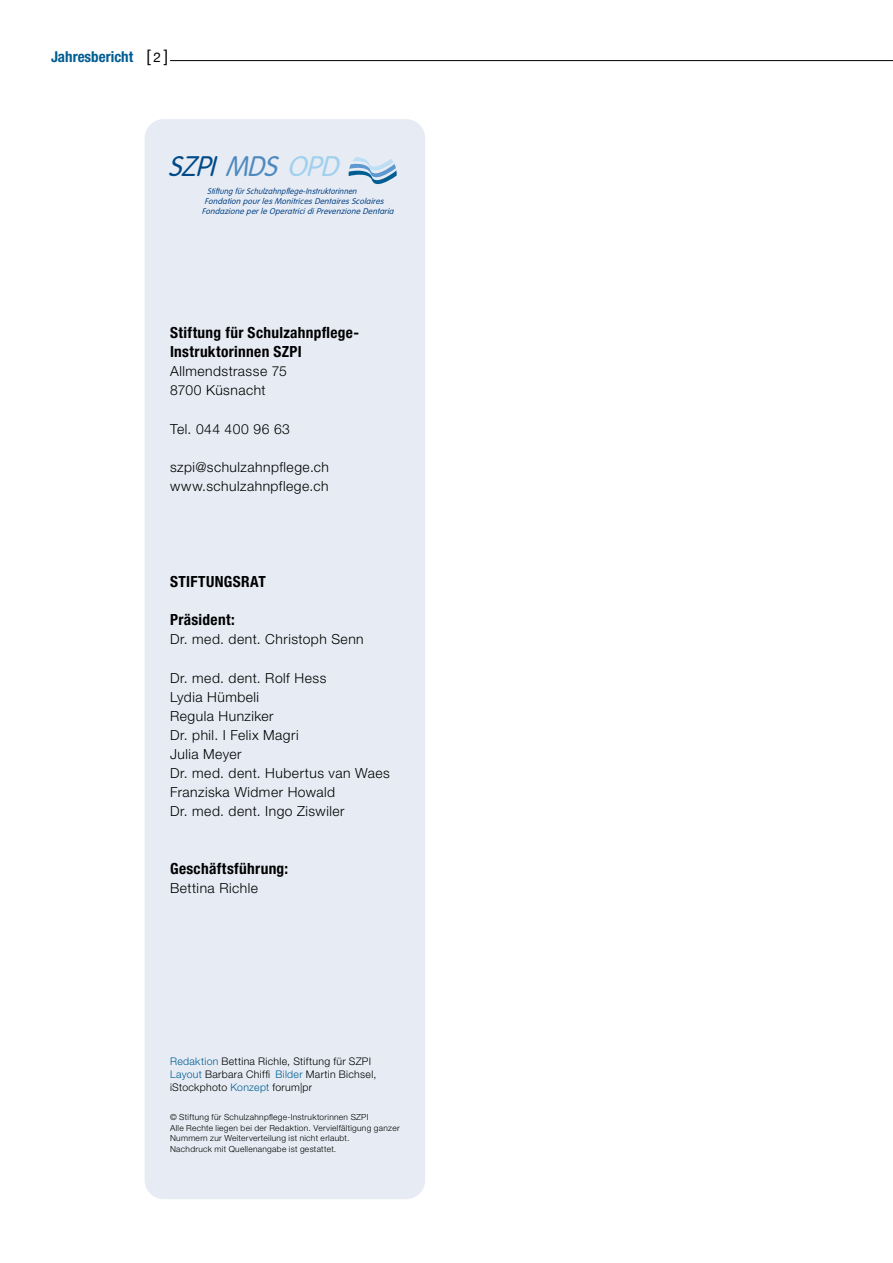
<style>
.page{position:relative;width:893px;height:1263px;background:#fff}
.page>*{position:absolute;margin:0;border:0;box-sizing:border-box;transform-origin:0 0}
.t1{font:italic 300 27.75px "VAG Rounded";color:#004a87;scale:.95 1}
.t2{font:700 condensed 15.3px/19.2px "Helvetica Neue LT Std";letter-spacing:.02em;color:#000}
.t3{font:700 condensed 15px "Helvetica Neue LT Std";color:#005d92}
.t4{font:300 13.8px/19.2px "Helvetica Neue LT Std";letter-spacing:.035em;color:#000}
.t5{font:300 10.5px/12.8px "Helvetica Neue LT Std";letter-spacing:.03em;color:#000}
.t6{font:300 8.4px/10.5px "Helvetica Neue LT Std";letter-spacing:.035em;color:#000}
.t7{font:italic 300 8.1px "VAG Rounded";color:#034185}
.t8{font:italic 300 8.1px "VAG Rounded";color:#034185;scale:.95 1}
.s1{font-family:"Helvetica Neue";font-weight:400;font-stretch:normal;font-size:16.8px;color:#000}
.s2{font-family:"Helvetica Neue";font-weight:400;font-stretch:normal;font-size:13.5px;color:#000}
.s3{color:#4e8abf}
.s4{color:#a0d0ee}
.s5{color:#005d92}
</style>
<div class="page">
<div style="left:145px;top:119px;width:280px;height:1080px;background:#e7ecf4;border-radius:19px"></div>
<svg style="left:349px;top:157px;width:48px;height:27px"></svg>
<hr style="left:170px;top:60px;width:723px;height:1px;background:#000">
<p class="t3" style="left:51px;top:47px;width:119px">Jahresbericht <span class="s1">[</span> <span class="s2">2</span> <span class="s1">]</span></p>
<h1 class="t1" style="left:168px;top:150px;width:188px">SZPI <span class="s3">MDS</span> <span class="s4">OPD</span></h1>
<p class="t8" style="left:207px;top:186px;width:161px">Stiftung fürSchulzahnpflege-Instruktorinnen</p>
<p class="t7" style="left:205px;top:196px;width:183px">Fondation pourlesMonitricesDentairesScolaires</p>
<p class="t7" style="left:202px;top:206px;width:195px">Fondazione perle OperatricidiPrevenzione Dentaria</p>
<p class="t2" style="left:170px;top:323px;width:191px">Stiftung für Schulzahnpflege-<br>Instruktorinnen SZPI</p>
<p class="t4" style="left:170px;top:362px;width:118px">Allmendstrasse 75<br>8700 Küsnacht</p>
<p class="t4" style="left:170px;top:419px;width:121px">Tel. 044 400 96 63</p>
<p class="t4" style="left:170px;top:457px;width:161px">szpi@schulzahnpflege.ch www.schulzahnpflege.ch</p>
<p class="t2" style="left:170px;top:572px;width:97px">STIFTUNGSRAT</p>
<p class="t2" style="left:170px;top:610px;width:66px">Präsident:</p>
<p class="t4" style="left:170px;top:629px;width:195px">Dr. med. dent. Christoph Senn</p>
<p class="t4" style="left:170px;top:668px;width:221px">Dr. med. dent. Rolf Hess<br>Lydia Hümbeli<br>Regula Hunziker<br>Dr. phil. I Felix Magri<br>Julia Meyer<br>Dr. med. dent. Hubertus van Waes<br>Franziska Widmer Howald<br>Dr. med. dent. Ingo Ziswiler</p>
<p class="t2" style="left:170px;top:859px;width:120px">Geschäftsführung:</p>
<p class="t4" style="left:170px;top:878px;width:89px">Bettina Richle</p>
<p class="t5" style="left:170px;top:1055px;width:208px"><span class="s5">Redaktion</span> Bettina Richle, Stiftung für SZPI<br><span class="s5">Layout</span> Barbara Chiffi <span class="s5">Bilder</span> Martin Bichsel, iStockphoto <span class="s5">Konzept</span> forum|pr</p>
<p class="t6" style="left:170px;top:1112px;width:231px">© Stiftung für Schulzahnpflege-Instruktorinnen SZPI<br>Alle Rechte liegen bei der Redaktion. Vervielfältigung ganzer Nummern zur Weiterverteilung ist nicht erlaubt.<br>Nachdruck mit Quellenangabe ist gestattet.</p>
</div>
